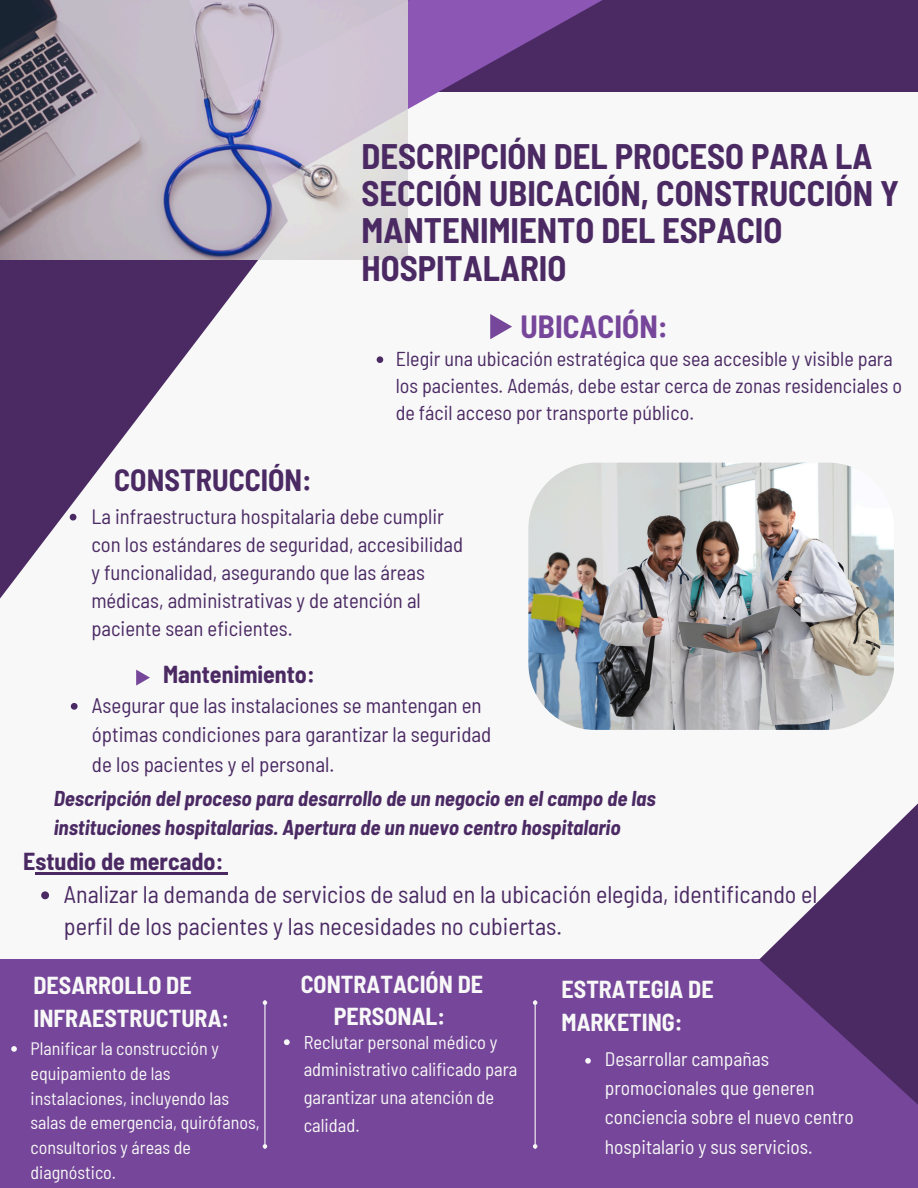
<style>
.page{position:relative;width:918px;height:1188px;background:#f8f8f8}
.page>*{position:absolute;margin:0;border:0;box-sizing:border-box;transform-origin:0 0}
.t1{font:700 semi-condensed 34.65px/37.2px "Barlow";color:#4b2a64}
.t2{font:700 semi-condensed 31.35px "Barlow";color:#754699}
.t3{font:700 semi-condensed 30px "Barlow";color:#4b2a64}
.t4{font:semi-condensed 24px/32.7px "Barlow";color:#4b2a64}
.t5{font:700 semi-condensed 24px/32.7px "Barlow";color:#f8f8f8}
.t6{font:700 semi-condensed 24px "Barlow";color:#4b2a64}
.t7{font:italic 700 semi-condensed 21px/29.2px "Barlow";color:#4b2a64}
.t8{font:semi-condensed 21px/29.2px "Barlow";color:#4b2a64}
.t9{font:semi-condensed 20.7px/28.2px "Barlow";color:#4b2a64}
.t10{font:semi-condensed 20.1px/27.3px "Barlow";color:#4b2a64}
.t11{font:semi-condensed 19.5px/29.2px "Barlow";color:#f8f8f8}
.t12{font:semi-condensed 18.45px/27.8px "Barlow";color:#f8f8f8}
.t13{font:semi-condensed 18px/24.8px "Barlow";color:#f8f8f8}
</style>
<div class="page">
<div style="left:0;top:0;width:918px;height:92px;background:#4b2a64"></div>
<svg style="left:407px;top:0;width:195px;height:260px"></svg>
<svg style="left:407px;top:0;width:43px;height:222px"></svg>
<svg style="left:0;top:260px;width:258px;height:339px;fill:#4b2a64"></svg>
<div style="left:0;top:959px;width:918px;height:229px;background:#754699"></div>
<svg style="left:759px;top:726px;width:159px;height:379px"></svg>
<svg style="left:491px;top:314px;width:21px;height:25px"></svg>
<svg style="left:136px;top:670px;width:14px;height:15px"></svg>
<hr style="left:264px;top:1005px;width:2px;height:139px;background:#f8f8f8">
<svg style="left:263px;top:1144px;width:4px;height:5px"></svg>
<svg style="left:263px;top:1000px;width:4px;height:5px"></svg>
<hr style="left:535px;top:1005px;width:1px;height:139px;background:#f8f8f8">
<svg style="left:533px;top:1144px;width:4px;height:5px"></svg>
<svg style="left:533px;top:1000px;width:4px;height:5px"></svg>
<img style="left:528px;top:463px;width:366px;height:267px;border-radius:66px">
<img style="left:0;top:0;width:407px;height:260px">
<svg style="left:70px;top:514px;width:6px;height:7px"></svg>
<hr style="left:35px;top:872px;width:188px;height:3px;background:#4b2a64">
<svg style="left:223px;top:872px;width:5px;height:3px"></svg>
<svg style="left:41px;top:891px;width:8px;height:8px"></svg>
<svg style="left:377px;top:356px;width:6px;height:7px"></svg>
<svg style="left:11px;top:1046px;width:6px;height:6px"></svg>
<svg style="left:284px;top:1039px;width:6px;height:6px"></svg>
<svg style="left:585px;top:1058px;width:6px;height:6px"></svg>
<svg style="left:71px;top:703px;width:7px;height:7px"></svg>
<p class="t1" style="left:362px;top:137px;width:539px">DESCRIPCIÓN DEL PROCESO PARA LA<br>SECCIÓN UBICACIÓN, CONSTRUCCIÓN Y<br>MANTENIMIENTO DEL ESPACIO<br>HOSPITALARIO</p>
<p class="t2" style="left:521px;top:306px;width:149px">UBICACIÓN:</p>
<p class="t3" style="left:114px;top:461px;width:199px">CONSTRUCCIÓN:</p>
<p class="t10" style="left:396px;top:344px;width:508px">Elegir una ubicación estratégica que sea accesible y visible para los pacientes. Además, debe estar cerca de zonas residenciales o de fácil acceso por transporte público.</p>
<h1 class="t9" style="left:91px;top:502px;width:373px">La infraestructura hospitalaria debe cumplir con los estándares de seguridad, accesibilidad y funcionalidad, asegurando que las áreas médicas, administrativas y de atención al paciente sean eficientes.</h1>
<h2 class="t6" style="left:163px;top:659px;width:153px">Mantenimiento:</h2>
<p class="t8" style="left:92px;top:690px;width:401px">Asegurar que las instalaciones se mantengan en óptimas condiciones para garantizar la seguridad de los pacientes y el personal.</p>
<h1 class="t7" style="left:54px;top:783px;width:604px">Descripción del proceso para desarrollo de un negocio en el campo de las instituciones hospitalarias. Apertura de un nuevo centro hospitalario</h1>
<p class="t6" style="left:23px;top:846px;width:202px">Estudio de mercado:</p>
<p class="t4" style="left:64px;top:877px;width:755px">Analizar la demanda de servicios de salud en la ubicación elegida, identificando el perfil de los pacientes y las necesidades no cubiertas.</p>
<p class="t5" style="left:34px;top:968px;width:197px">DESARROLLO DE<br>INFRAESTRUCTURA:</p>
<p class="t5" style="left:301px;top:967px;width:184px;text-align:center">CONTRATACIÓN DE<br>PERSONAL:</p>
<p class="t12" style="left:304px;top:1027px;width:215px">Reclutar personal médico y administrativo calificado para garantizar una atención de calidad.</p>
<h4 class="t13" style="left:31px;top:1036px;width:231px">Planificar la construcción y equipamiento de las instalaciones, incluyendo las salas de emergencia, quirófanos, consultorios y áreas de diagnóstico.</h4>
<p class="t5" style="left:562px;top:972px;width:154px">ESTRATEGIA DE<br>MARKETING:</p>
<h3 class="t11" style="left:605px;top:1043px;width:250px">Desarrollar campañas promocionales que generen conciencia sobre el nuevo centro hospitalario y sus servicios.</h3>
</div>
